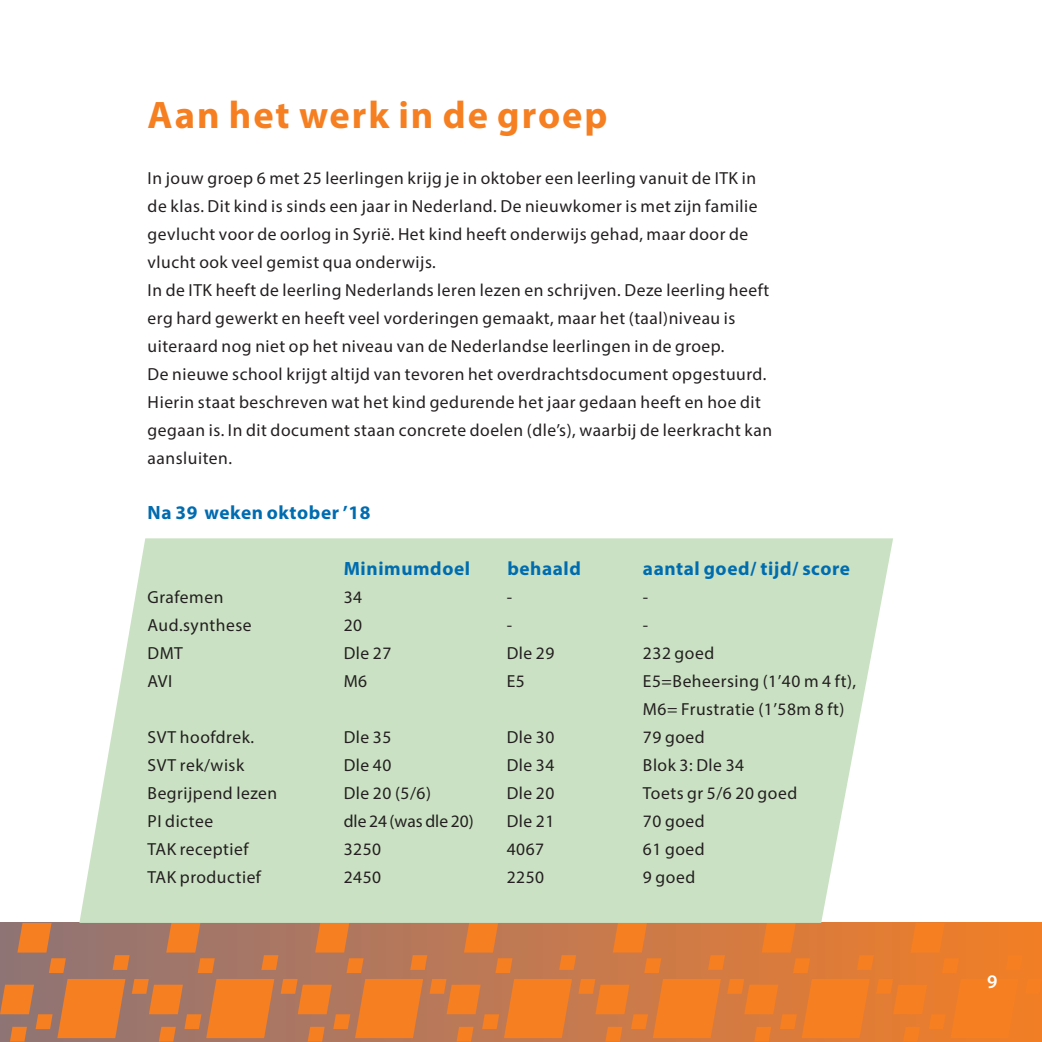
<style>
.page{position:relative;width:1042px;height:1042px;background:#fff}
.page>*{position:absolute;margin:0;border:0;box-sizing:border-box;transform-origin:0 0}
.hoofdstuk_kop{font:700 38.5px "Myriad Pro";letter-spacing:.05em;color:#f57f21}
.tussenkopje{font:700 19.25px "Myriad Pro";letter-spacing:.03em;color:#006cb0}
.t1{font:600 19.25px "Myriad Pro";color:#fff}
.platte_tekst{font:17.5px/28px "Myriad Pro";letter-spacing:.03em;color:#231f20}
.platte_tekst-2{font:17.5px "Myriad Pro";color:#231f20}
</style>
<div class="page">
<div style="left:0;top:923px;width:1042px;height:119px;background:linear-gradient(to right,#8f7478,#f17e28)"></div>
<svg style="left:261px;top:955px;width:17px;height:15px"></svg>
<svg style="left:198px;top:958px;width:17px;height:15px"></svg>
<svg style="left:166px;top:923px;width:34px;height:29px"></svg>
<svg style="left:410px;top:955px;width:17px;height:15px"></svg>
<svg style="left:346px;top:958px;width:18px;height:15px"></svg>
<svg style="left:315px;top:923px;width:34px;height:29px"></svg>
<svg style="left:281px;top:979px;width:142px;height:62px;background:#d57b3c"></svg>
<svg style="left:559px;top:955px;width:17px;height:15px"></svg>
<svg style="left:495px;top:958px;width:17px;height:15px"></svg>
<svg style="left:464px;top:923px;width:34px;height:29px"></svg>
<svg style="left:429px;top:979px;width:143px;height:62px;background:#db7c38"></svg>
<svg style="left:708px;top:955px;width:17px;height:15px"></svg>
<svg style="left:644px;top:958px;width:17px;height:15px"></svg>
<svg style="left:613px;top:923px;width:34px;height:29px"></svg>
<svg style="left:578px;top:979px;width:143px;height:62px;background:#e27c33"></svg>
<svg style="left:857px;top:955px;width:17px;height:15px"></svg>
<svg style="left:793px;top:958px;width:17px;height:15px"></svg>
<svg style="left:761px;top:923px;width:35px;height:29px"></svg>
<svg style="left:727px;top:979px;width:143px;height:62px;background:#e87d2d"></svg>
<svg style="left:1025px;top:979px;width:17px;height:15px"></svg>
<svg style="left:1005px;top:955px;width:17px;height:15px"></svg>
<svg style="left:942px;top:958px;width:17px;height:15px"></svg>
<svg style="left:910px;top:923px;width:34px;height:29px"></svg>
<svg style="left:876px;top:979px;width:142px;height:62px;background:#ee7e27"></svg>
<svg style="left:132px;top:979px;width:142px;height:62px;background:#cf7a41"></svg>
<svg style="left:113px;top:955px;width:17px;height:15px"></svg>
<svg style="left:49px;top:958px;width:17px;height:15px"></svg>
<svg style="left:17px;top:923px;width:35px;height:29px"></svg>
<svg style="left:0;top:979px;width:125px;height:62px;background:#ce7a40"></svg>
<svg style="left:79px;top:538px;width:814px;height:385px;background:#cee4c8"></svg>
<p class="hoofdstuk_kop" style="left:148px;top:90px;width:461px">Aan het werk in de groep</p>
<p class="platte_tekst" style="left:148px;top:164px;width:611px">In jouw groep 6 met 25 leerlingen krijg je in oktober een leerling vanuit de ITK in de klas. Dit kind is sinds een jaar in Nederland. De nieuwkomer is met zijn familie gevlucht voor de oorlog in Syrië. Het kind heeft onderwijs gehad, maar door de vlucht ook veel gemist qua onderwijs.</p>
<p class="platte_tekst" style="left:148px;top:276px;width:623px">In de ITK heeft de leerling Nederlands leren lezen en schrijven. Deze leerling heeft erg hard gewerkt en heeft veel vorderingen gemaakt, maar het (taal)niveau is uiteraard nog niet op het niveau van de Nederlandse leerlingen in de groep.</p>
<p class="platte_tekst" style="left:148px;top:360px;width:626px">De nieuwe school krijgt altijd van tevoren het overdrachtsdocument opgestuurd.<br>Hierin staat beschreven wat het kind gedurende het jaar gedaan heeft en hoe dit gegaan is. In dit document staan concrete doelen (dle’s), waarbij de leerkracht kan aansluiten.</p>
<p class="tussenkopje" style="left:148px;top:500px;width:224px">Na 39 weken oktober ’18</p>
<p class="tussenkopje" style="left:344px;top:556px;width:128px">Minimumdoel</p>
<p class="tussenkopje" style="left:507px;top:556px;width:75px">behaald</p>
<p class="tussenkopje" style="left:643px;top:556px;width:208px">aantal goed/ tijd/ score</p>
<p class="platte_tekst" style="left:148px;top:583px;width:77px">Grafemen</p>
<p class="platte_tekst" style="left:344px;top:583px;width:20px">34</p>
<p class="platte_tekst" style="left:507px;top:583px;width:7px">-</p>
<p class="platte_tekst" style="left:643px;top:583px;width:7px">-</p>
<p class="platte_tekst" style="left:148px;top:611px;width:106px">Aud.synthese</p>
<p class="platte_tekst" style="left:344px;top:611px;width:20px">20</p>
<p class="platte_tekst" style="left:507px;top:611px;width:7px">-</p>
<p class="platte_tekst" style="left:643px;top:611px;width:7px">-</p>
<p class="platte_tekst" style="left:148px;top:639px;width:37px">DMT</p>
<p class="platte_tekst" style="left:344px;top:639px;width:49px">Dle 27</p>
<p class="platte_tekst" style="left:507px;top:639px;width:49px">Dle 29</p>
<p class="platte_tekst" style="left:643px;top:639px;width:73px">232 goed</p>
<p class="platte_tekst" style="left:148px;top:667px;width:26px">AVI</p>
<p class="platte_tekst" style="left:344px;top:667px;width:25px">M6</p>
<p class="platte_tekst" style="left:507px;top:667px;width:20px">E5</p>
<p class="platte_tekst" style="left:643px;top:667px;width:215px">E5=Beheersing (1’40 m 4 ft),<br>M6= Frustratie (1’58m 8 ft)</p>
<p class="platte_tekst" style="left:148px;top:723px;width:108px">SVT hoofdrek.</p>
<p class="platte_tekst" style="left:344px;top:723px;width:49px">Dle 35</p>
<p class="platte_tekst" style="left:507px;top:723px;width:49px">Dle 30</p>
<p class="platte_tekst" style="left:643px;top:723px;width:63px">79 goed</p>
<p class="platte_tekst" style="left:148px;top:751px;width:98px">SVT rek/wisk</p>
<p class="platte_tekst" style="left:344px;top:751px;width:49px">Dle 40</p>
<p class="platte_tekst" style="left:507px;top:751px;width:49px">Dle 34</p>
<p class="platte_tekst" style="left:643px;top:751px;width:103px">Blok 3: Dle 34</p>
<p class="platte_tekst" style="left:148px;top:779px;width:131px">Begrijpend lezen</p>
<p class="platte_tekst" style="left:344px;top:779px;width:89px">Dle 20 (5/6)</p>
<p class="platte_tekst" style="left:507px;top:779px;width:49px">Dle 20</p>
<p class="platte_tekst" style="left:643px;top:779px;width:156px">Toets gr 5/6 20 goed</p>
<p class="platte_tekst" style="left:148px;top:807px;width:67px">PI dictee</p>
<p class="platte_tekst-2" style="left:344px;top:811px;width:131px">dle 24 (was dle 20)</p>
<p class="platte_tekst" style="left:507px;top:807px;width:49px">Dle 21</p>
<p class="platte_tekst" style="left:643px;top:807px;width:63px">70 goed</p>
<p class="platte_tekst" style="left:148px;top:835px;width:103px">TAK receptief</p>
<p class="platte_tekst" style="left:344px;top:835px;width:39px">3250</p>
<p class="platte_tekst" style="left:507px;top:835px;width:39px">4067</p>
<p class="platte_tekst" style="left:643px;top:835px;width:63px">61 goed</p>
<p class="platte_tekst" style="left:148px;top:863px;width:115px">TAK productief</p>
<p class="platte_tekst" style="left:344px;top:863px;width:39px">2450</p>
<p class="platte_tekst" style="left:507px;top:863px;width:39px">2250</p>
<p class="platte_tekst" style="left:643px;top:863px;width:54px">9 goed</p>
<p class="t1" style="left:987px;top:971px;width:12px">9</p>
</div>
